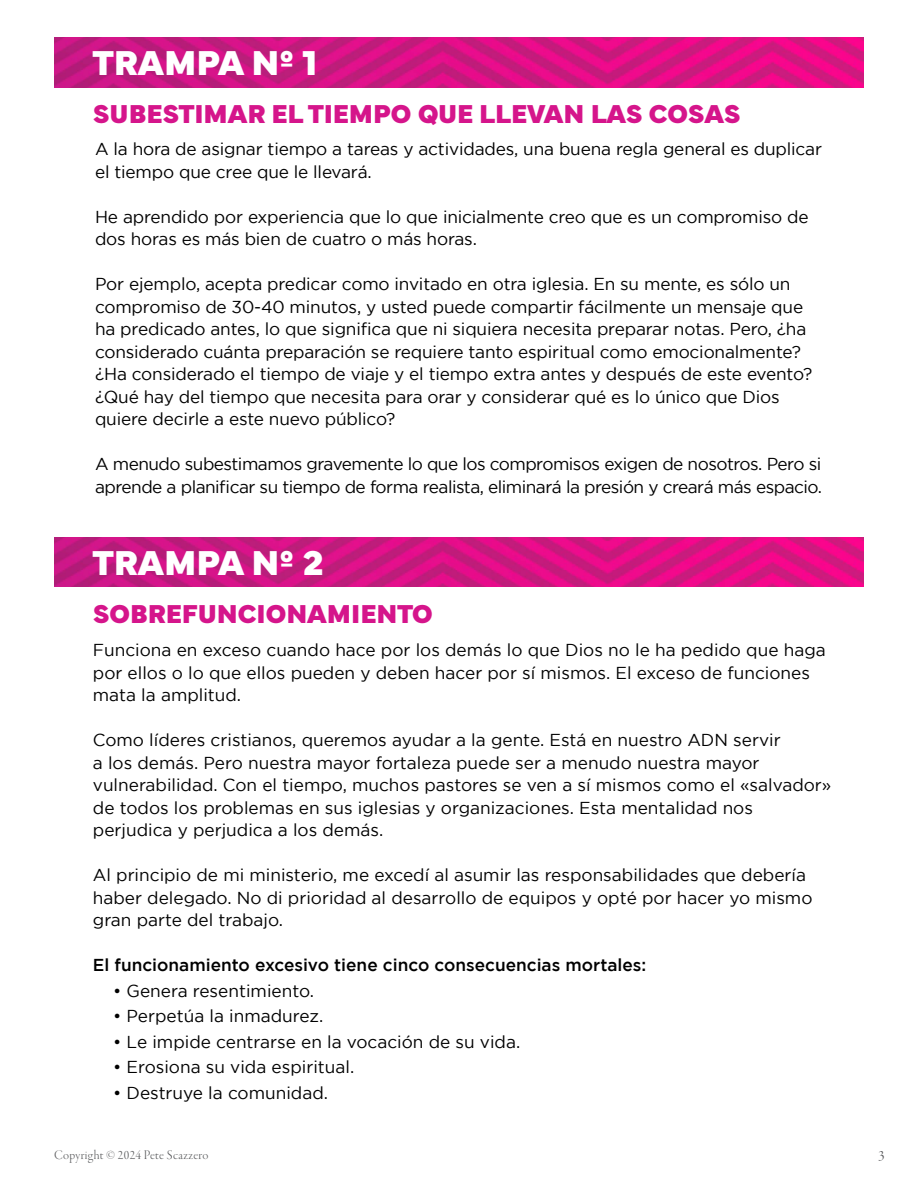
<style>
.page{position:relative;width:918px;height:1188px;background:#fff}
.page>*{position:absolute;margin:0;border:0;box-sizing:border-box;transform-origin:0 0}
.t1{font:900 36px "Mundial";color:#fff}
.t2{font:900 27px "Mundial";color:#d5158b}
.t3{font:17.25px/22.5px "Gotham";letter-spacing:-.01em;color:#000}
.t4{font:17.25px/22.5px "Gotham";letter-spacing:-.03em;color:#000}
.t5{font:500 17.25px "Gotham";color:#000}
.t6{font:15px "Garamond Premr Pro Disp";color:#58595b}
.t7{font:13.5px "Garamond Premr Pro Lt Disp";letter-spacing:.025em;color:#58595b}
</style>
<div class="page">
<img style="left:54px;top:38px;width:810px;height:49px">
<img style="left:54px;top:537px;width:810px;height:50px">
<h1 class="t1" style="left:93px;top:35px;width:226px">TRAMPA Nº 1</h1>
<h2 class="t2" style="left:93px;top:93px;width:649px">SUBESTIMAR EL TIEMPO QUE LLEVAN LAS COSAS</h2>
<p class="t3" style="left:95px;top:137px;width:729px">A la hora de asignar tiempo a tareas y actividades, una buena regla general es duplicar el tiempo que cree que le llevará.</p>
<p class="t3" style="left:95px;top:205px;width:715px">He aprendido por experiencia que lo que inicialmente creo que es un compromiso de dos horas es más bien de cuatro o más horas.</p>
<p class="t3" style="left:95px;top:272px;width:719px">Por ejemplo, acepta predicar como invitado en otra iglesia. En su mente, es sólo un compromiso de 30-40 minutos, y usted puede compartir fácilmente un mensaje que ha predicado antes, lo que significa que ni siquiera necesita preparar notas. Pero, ¿ha considerado cuánta preparación se requiere tanto espiritual como emocionalmente? ¿Ha considerado el tiempo de viaje y el tiempo extra antes y después de este evento? ¿Qué hay del tiempo que necesita para orar y considerar qué es lo único que Dios quiere decirle a este nuevo público?</p>
<p class="t4" style="left:95px;top:452px;width:729px">A menudo subestimamos gravemente lo que los compromisos exigen de nosotros. Pero si aprende a planificar su tiempo de forma realista, eliminará la presión y creará más espacio.</p>
<h1 class="t1" style="left:93px;top:535px;width:232px">TRAMPA Nº 2</h1>
<h2 class="t2" style="left:93px;top:592px;width:341px">SOBREFUNCIONAMIENTO</h2>
<p class="t3" style="left:93px;top:639px;width:734px">Funciona en exceso cuando hace por los demás lo que Dios no le ha pedido que haga por ellos o lo que ellos pueden y deben hacer por sí mismos. El exceso de funciones mata la amplitud.</p>
<p class="t3" style="left:93px;top:729px;width:740px">Como líderes cristianos, queremos ayudar a la gente. Está en nuestro ADN servir<br>a los demás. Pero nuestra mayor fortaleza puede ser a menudo nuestra mayor vulnerabilidad. Con el tiempo, muchos pastores se ven a sí mismos como el «salvador» de todos los problemas en sus iglesias y organizaciones. Esta mentalidad nos perjudica y perjudica a los demás.</p>
<p class="t3" style="left:93px;top:864px;width:721px">Al principio de mi ministerio, me excedí al asumir las responsabilidades que debería haber delegado. No di prioridad al desarrollo de equipos y opté por hacer yo mismo gran parte del trabajo.</p>
<p class="t5" style="left:93px;top:955px;width:555px">El funcionamiento excesivo tiene cinco consecuencias mortales:</p>
<p class="t3" style="left:113px;top:979px;width:202px">• Genera resentimiento.</p>
<p class="t3" style="left:113px;top:1005px;width:212px">• Perpetúa la inmadurez.</p>
<p class="t3" style="left:113px;top:1030px;width:409px">• Le impide centrarse en la vocación de su vida.</p>
<p class="t3" style="left:113px;top:1056px;width:243px">• Erosiona su vida espiritual.</p>
<p class="t3" style="left:113px;top:1081px;width:216px">• Destruye la comunidad.</p>
<p class="t7" style="left:54px;top:1147px;width:156px">Copyright © 2024 Pete Scazzero</p>
<p class="t6" style="left:878px;top:1147px;width:8px">3</p>
</div>
